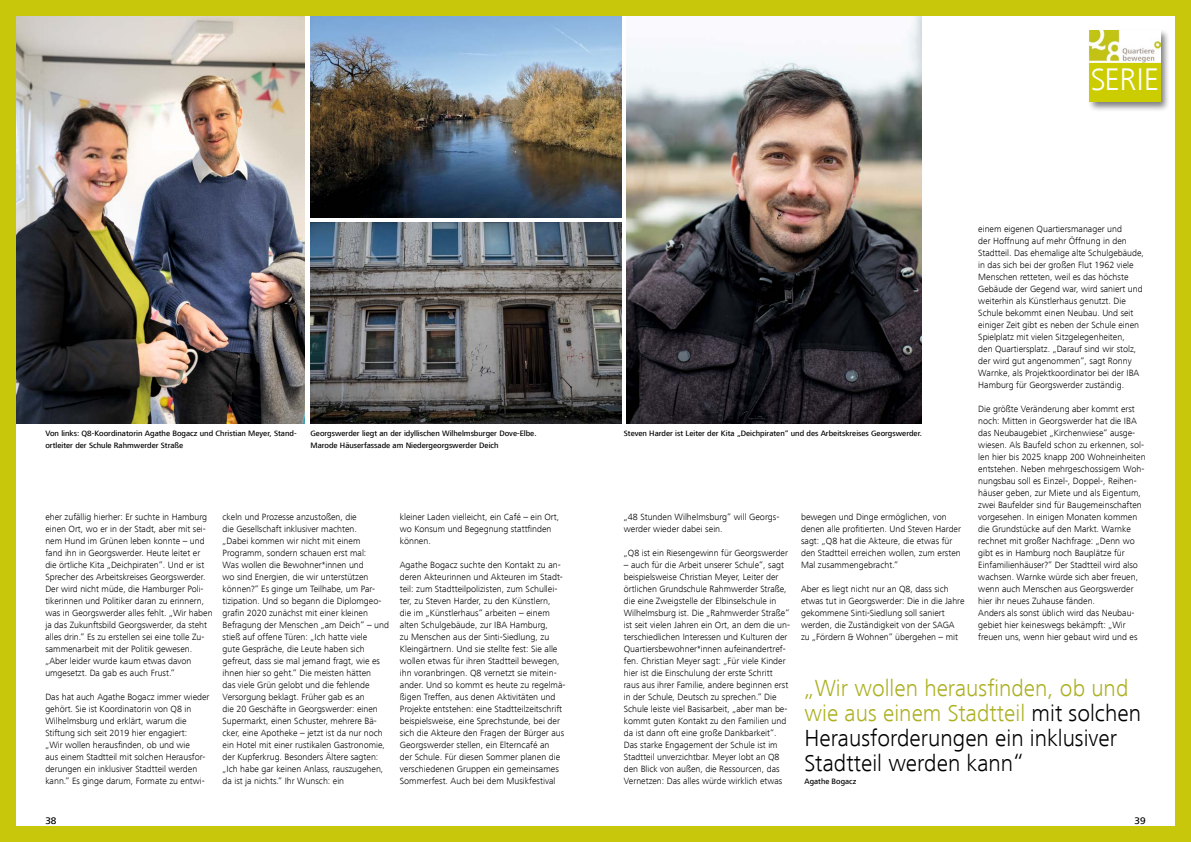
<style>
.page{position:relative;width:1191px;height:842px;background:#fff}
.page>*{position:absolute;margin:0;border:0;box-sizing:border-box;transform-origin:0 0}
.t1{font:300 32.2px "Frutiger Next LT";color:#fff}
.t2{font:300 24px/25px "Frutiger Next LT";color:#000}
.t3{font:500 10px "Frutiger Next LT";color:#000}
.t4{font:300 9.4px/12px "Frutiger Next LT";color:#000}
.t5{font:500 8px/12px "Frutiger Next LT";color:#000}
.s1{color:#acb021}
</style>
<div class="page">
<img style="left:0;top:0;width:1191px;height:842px">
<div style="left:1087px;top:28px;width:83px;height:84px;background:#000;opacity:.5"></div>
<div style="left:1089px;top:30px;width:71px;height:72px;background:#cccd00"></div>
<img style="left:1089px;top:30px;width:71px;height:32px">
<h1 class="t1" style="left:1090px;top:62px;width:70px">SERIE</h1>
<p class="t4" style="left:978px;top:223px;width:167px">einem eigenen Quartiersmanager und<br>der Hoffnung auf mehr Öffnung in den Stadtteil. Das ehemalige alte Schulgebäude, in das sich bei der großen Flut 1962 viele Menschen retteten, weil es das höchste Gebäude der Gegend war, wird saniert und weiterhin als Künstlerhaus genutzt. Die Schule bekommt einen Neubau. Und seit einiger Zeit gibt es neben der Schule einen Spielplatz mit vielen Sitzgelegenheiten,<br>den Quartiersplatz. „Darauf sind wir stolz, der wird gut angenommen“, sagt Ronny Warnke, als Projektkoordinator bei der IBA Hamburg für Georgswerder zuständig.</p>
<p class="t4" style="left:978px;top:403px;width:169px">Die größte Veränderung aber kommt erst noch: Mitten in Georgswerder hat die IBA das Neubaugebiet „Kirchenwiese“ ausge&shy;wiesen. Als Baufeld schon zu erkennen, sol&shy;len hier bis 2025 knapp 200 Wohneinheiten entstehen. Neben mehrgeschossigem Woh&shy;nungsbau soll es Einzel-, Doppel-, Reihen&shy;häuser geben, zur Miete und als Eigentum, zwei Baufelder sind für Baugemeinschaften vorgesehen. In einigen Monaten kommen die Grundstücke auf den Markt. Warnke rechnet mit großer Nachfrage: „Denn wo gibt es in Hamburg noch Bauplätze für Einfamilienhäuser?“ Der Stadtteil wird also wachsen. Warnke würde sich aber freuen, wenn auch Menschen aus Georgswerder hier ihr neues Zuhause fänden.<br>Anders als sonst üblich wird das Neubau&shy;gebiet hier keineswegs bekämpft: „Wir freuen uns, wenn hier gebaut wird und es</p>
<p class="t5" style="left:45px;top:427px;width:253px">Von links: Q8-Koordinatorin Agathe Bogacz und Christian Meyer, Stand-</p>
<p class="t5" style="left:624px;top:427px;width:300px">Steven Harder ist Leiter der Kita „Deichpiraten“ und des Arbeitskreises Georgswerder.</p>
<p class="t5" style="left:45px;top:439px;width:139px">ortleiter der Schule Rahmwerder Straße</p>
<p class="t5" style="left:310px;top:427px;width:228px">Georgswerder liegt an der idyllischen Wilhelmsburger Dove-Elbe.<br>Marode Häuserfassade am Niedergeorgswerder Deich</p>
<p class="t4" style="left:45px;top:511px;width:169px">eher zufällig hierher: Er suchte in Hamburg einen Ort, wo er in der Stadt, aber mit sei&shy;nem Hund im Grünen leben konnte – und fand ihn in Georgswerder. Heute leitet er die örtliche Kita „Deichpiraten“. Und er ist Sprecher des Arbeitskreises Georgswerder.<br>Der wird nicht müde, die Hamburger Poli&shy;tikerinnen und Politiker daran zu erinnern, was in Georgswerder alles fehlt. „Wir haben ja das Zukunftsbild Georgswerder, da steht alles drin.“ Es zu erstellen sei eine tolle Zu&shy;sammenarbeit mit der Politik gewesen. „Aber leider wurde kaum etwas davon umgesetzt. Da gab es auch Frust.“</p>
<p class="t4" style="left:45px;top:691px;width:166px">Das hat auch Agathe Bogacz immer wieder gehört. Sie ist Koordinatorin von Q8 in Wilhelmsburg und erklärt, warum die Stiftung sich seit 2019 hier engagiert:<br>„Wir wollen herausfinden, ob und wie<br>aus einem Stadtteil mit solchen Herausfor&shy;derungen ein inklusiver Stadtteil werden kann.“ Es ginge darum, Formate zu entwi-</p>
<p class="t4" style="left:223px;top:511px;width:168px">ckeln und Prozesse anzustoßen, die<br>die Gesellschaft inklusiver machten.<br>„Dabei kommen wir nicht mit einem Programm, sondern schauen erst mal:<br>Was wollen die Bewohner*innen und<br>wo sind Energien, die wir unterstützen können?“ Es ginge um Teilhabe, um Par&shy;tizipation. Und so begann die Diplomgeo&shy;grafin 2020 zunächst mit einer kleinen Befragung der Menschen „am Deich“ – und stieß auf offene Türen: „Ich hatte viele<br>gute Gespräche, die Leute haben sich gefreut, dass sie mal jemand fragt, wie es ihnen hier so geht.“ Die meisten hätten<br>das viele Grün gelobt und die fehlende Versorgung beklagt. Früher gab es an<br>die 20 Geschäfte in Georgswerder: einen Supermarkt, einen Schuster, mehrere Bä&shy;cker, eine Apotheke – jetzt ist da nur noch ein Hotel mit einer rustikalen Gastronomie, der Kupferkrug. Besonders Ältere sagten: „Ich habe gar keinen Anlass, rauszugehen, da ist ja nichts.“ Ihr Wunsch: ein</p>
<p class="t4" style="left:400px;top:511px;width:161px">kleiner Laden vielleicht, ein Café – ein Ort, wo Konsum und Begegnung stattfinden können.</p>
<p class="t4" style="left:624px;top:511px;width:157px">„48 Stunden Wilhelmsburg“ will Georgs&shy;werder wieder dabei sein.</p>
<p class="t4" style="left:624px;top:547px;width:166px">„Q8 ist ein Riesengewinn für Georgswerder</p>
<p class="t4" style="left:624px;top:559px;width:168px">– auch für die Arbeit unserer Schule“, sagt beispielsweise Christian Meyer, Leiter der örtlichen Grundschule Rahmwerder Straße, die eine Zweigstelle der Elbinselschule in Wilhelmsburg ist. Die „Rahmwerder Straße“ ist seit vielen Jahren ein Ort, an dem die un&shy;terschiedlichen Interessen und Kulturen der Quartiersbewohner*innen aufeinandertref&shy;fen. Christian Meyer sagt: „Für viele Kinder hier ist die Einschulung der erste Schritt raus aus ihrer Familie, andere beginnen erst in der Schule, Deutsch zu sprechen.“ Die Schule leiste viel Basisarbeit, „aber man be&shy;kommt guten Kontakt zu den Familien und da ist dann oft eine große Dankbarkeit“.<br>Das starke Engagement der Schule ist im Stadtteil unverzichtbar. Meyer lobt an Q8 den Blick von außen, die Ressourcen, das Vernetzen: Das alles würde wirklich etwas</p>
<p class="t4" style="left:801px;top:511px;width:161px">bewegen und Dinge ermöglichen, von denen alle profitierten. Und Steven Harder sagt: „Q8 hat die Akteure, die etwas für den Stadtteil erreichen wollen, zum ersten Mal zusammengebracht.“</p>
<p class="t4" style="left:801px;top:583px;width:165px">Aber es liegt nicht nur an Q8, dass sich etwas tut in Georgswerder: Die in die Jahre gekommene Sinti-Siedlung soll saniert werden, die Zuständigkeit von der SAGA zu „Fördern &amp; Wohnen“ übergehen – mit</p>
<p class="t4" style="left:400px;top:559px;width:167px">Agathe Bogacz suchte den Kontakt zu an&shy;deren Akteurinnen und Akteuren im Stadt&shy;teil: zum Stadtteilpolizisten, zum Schullei&shy;ter, zu Steven Harder, zu den Künstlern,<br>die im „Künstlerhaus“ arbeiten – einem alten Schulgebäude, zur IBA Hamburg,<br>zu Menschen aus der Sinti-Siedlung, zu Kleingärtnern. Und sie stellte fest: Sie alle wollen etwas für ihren Stadtteil bewegen, ihn voranbringen. Q8 vernetzt sie mitein&shy;ander. Und so kommt es heute zu regelmä&shy;ßigen Treffen, aus denen Aktivitäten und Projekte entstehen: eine Stadtteilzeitschrift beispielsweise, eine Sprechstunde, bei der sich die Akteure den Fragen der Bürger aus Georgswerder stellen, ein Elterncafé an<br>der Schule. Für diesen Sommer planen die verschiedenen Gruppen ein gemeinsames Sommerfest. Auch bei dem Musikfestival</p>
<h2 class="t2" style="left:804px;top:675px;width:338px"><span class="s1">„Wir wollen herausfinden, ob und wie aus einem Stadtteil</span> mit solchen<br>Herausforderungen ein inklusiver<br>Stadtteil werden kann“</h2>
<p class="t5" style="left:804px;top:775px;width:53px">Agathe Bogacz</p>
<p class="t3" style="left:45px;top:815px;width:13px">38</p>
<p class="t3" style="left:1134px;top:815px;width:13px">39</p>
</div>
